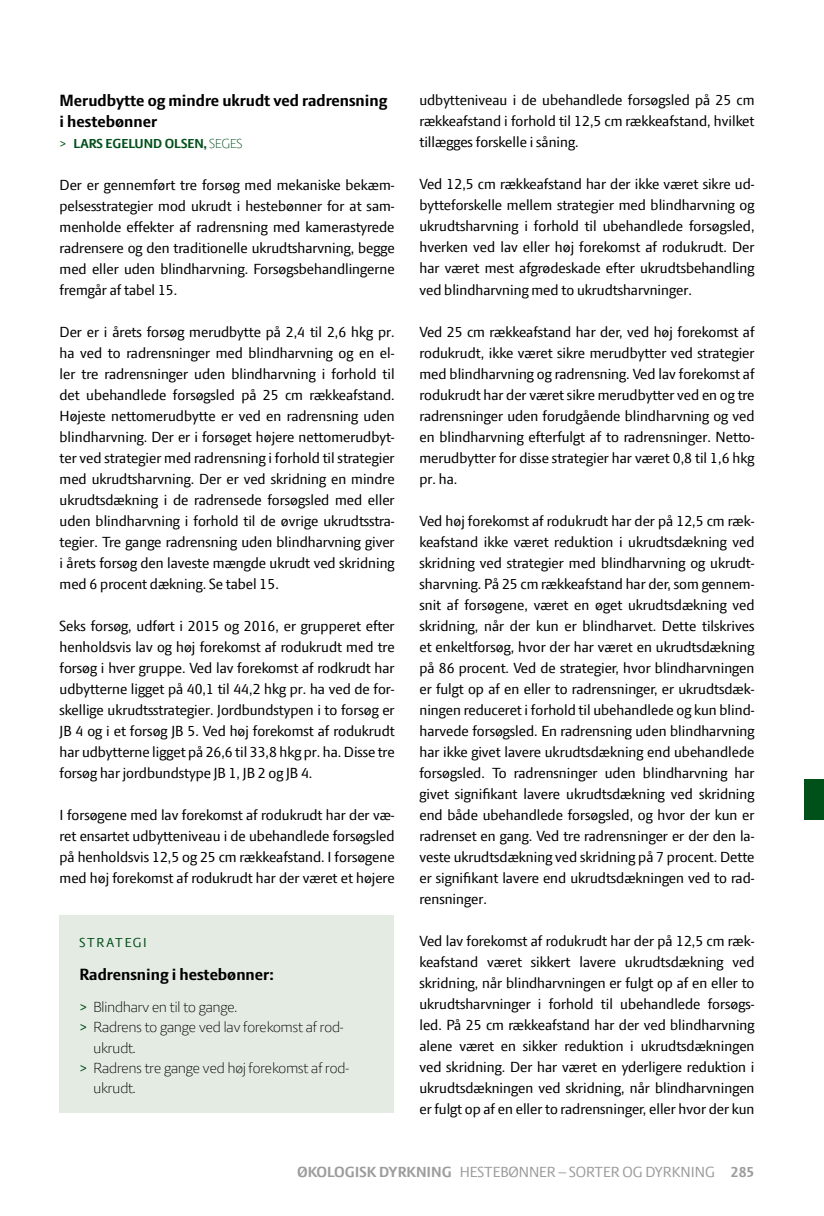
<style>
.page{position:relative;width:824px;height:1216px;background:#fff}
.page>*{position:absolute;margin:0;border:0;box-sizing:border-box;transform-origin:0 0}
.t1{font:700 17.5px/21px "LF Press Sans";color:#000}
.t2{font:15.75px/21px "LF Press Sans";color:#000;text-align:justify}
.t3{font:300 15.75px "LF Press Sans";color:#000}
.t4{font:15.75px "LF Press Sans";color:#9c9c9d}
.t5{font:700 14px "LF Press Sans";color:#005019}
.t6{font:14px "LF Press Sans";color:#005019}
.s1{font-weight:400}
.s2{font-weight:300}
.s3{font-weight:400;color:#005019}
.s4{font-weight:700}
</style>
<div class="page">
<div style="left:804px;top:778px;width:19px;height:41px;background:#005019"></div>
<div style="left:60px;top:915px;width:334px;height:197px;background:#e3ebe2"></div>
<p class="t1" style="left:60px;top:89px;width:329px">Merudbytte og mindre ukrudt ved radrensning i hestebønner</p>
<p class="t5" style="left:60px;top:136px;width:184px"><span class="s1">&gt;</span> LARS EGELUND OLSEN, <span class="s2">SEGES</span></p>
<p class="t2" style="left:60px;top:174px;width:336px">Der er gennemført tre forsøg med mekaniske bekæm&shy;pelsesstrategier mod ukrudt i hestebønner for at sam&shy;menholde effekter af radrensning med kamerastyrede radrensere og den traditionelle ukrudtsharvning, begge med eller uden blindharvning. Forsøgsbehandlingerne fremgår af tabel 15.</p>
<p class="t2" style="left:60px;top:321px;width:336px">Der er i årets forsøg merudbytte på 2,4 til 2,6 hkg pr. ha ved to radrensninger med blindharvning og en el&shy;ler tre radrensninger uden blindharvning i forhold til det ubehandlede forsøgsled på 25 cm rækkeafstand.<br>Højeste nettomerudbytte er ved en radrensning uden blindharvning. Der er i forsøget højere nettomerudbyt&shy;ter ved strategier med radrensning i forhold til strategier med ukrudtsharvning. Der er ved skridning en mindre ukrudtsdækning i de radrensede forsøgsled med eller uden blindharvning i forhold til de øvrige ukrudtsstra&shy;tegier. Tre gange radrensning uden blindharvning giver i årets forsøg den laveste mængde ukrudt ved skridning med 6 procent dækning. Se tabel 15.</p>
<p class="t2" style="left:60px;top:615px;width:336px">Seks forsøg, udført i 2015 og 2016, er grupperet efter henholdsvis lav og høj forekomst af rodukrudt med tre forsøg i hver gruppe. Ved lav forekomst af rodkrudt har udbytterne ligget på 40,1 til 44,2 hkg pr. ha ved de for&shy;skellige ukrudtsstrategier. Jordbundstypen i to forsøg er JB 4 og i et forsøg JB 5. Ved høj forekomst af rodukrudt har udbytterne ligget på 26,6 til 33,8 hkg pr. ha. Disse tre forsøg har jordbundstype JB 1, JB 2 og JB 4.</p>
<p class="t2" style="left:60px;top:804px;width:336px">I forsøgene med lav forekomst af rodukrudt har der væ&shy;ret ensartet udbytteniveau i de ubehandlede forsøgsled på henholdsvis 12,5 og 25 cm rækkeafstand. I forsøgene med høj forekomst af rodukrudt har der været et højere</p>
<p class="t6" style="left:79px;top:934px;width:18px">STRATEGI</p>
<p class="t1" style="left:79px;top:963px;width:196px">Radrensning i hestebønner:</p>
<p class="t3" style="left:79px;top:998px;width:159px"><span class="s3">&gt;</span> Blindharv en til to gange.</p>
<p class="t3" style="left:79px;top:1018px;width:265px"><span class="s3">&gt;</span> Radrens to gange ved lav forekomst af rod-</p>
<p class="t3" style="left:93px;top:1038px;width:43px">ukrudt.</p>
<p class="t3" style="left:79px;top:1058px;width:270px"><span class="s3">&gt;</span> Radrens tre gange ved høj forekomst af rod-</p>
<p class="t3" style="left:93px;top:1078px;width:43px">ukrudt.</p>
<p class="t2" style="left:419px;top:90px;width:336px">udbytteniveau i de ubehandlede forsøgsled på 25 cm rækkeafstand i forhold til 12,5 cm rækkeafstand, hvilket tillægges forskelle i såning.</p>
<p class="t2" style="left:419px;top:174px;width:336px">Ved 12,5 cm rækkeafstand har der ikke været sikre ud&shy;bytteforskelle mellem strategier med blindharvning og ukrudtsharvning i forhold til ubehandlede forsøgsled, hverken ved lav eller høj forekomst af rodukrudt. Der har været mest afgrødeskade efter ukrudtsbehandling ved blindharvning med to ukrudtsharvninger.</p>
<p class="t2" style="left:419px;top:320px;width:336px">Ved 25 cm rækkeafstand har der, ved høj forekomst af rodukrudt, ikke været sikre merudbytter ved strategier med blindharvning og radrensning. Ved lav forekomst af rodukrudt har der været sikre merudbytter ved en og tre radrensninger uden forudgående blindharvning og ved en blindharvning efterfulgt af to radrensninger. N etto&shy;merudbytter for disse strategier har været 0,8 til 1,6 hkg pr. ha.</p>
<p class="t2" style="left:419px;top:509px;width:336px">Ved høj forekomst af rodukrudt har der på 12,5 cm ræk&shy;keafstand ikke været reduktion i ukrudtsdækning ved skridning ved strategier med blindharvning og ukrudt&shy;sharvning. På 25 cm rækkeafstand har der, som gennem&shy;snit af forsøgene, været en øget ukrudtsdækning ved skridning, når der kun er blindharvet. Dette tilskrives et enkeltforsøg, hvor der har været en ukrudtsdækning på 86 procent. Ved de strategier, hvor blindharvningen er fulgt op af en eller to radrensninger, er ukrudtsdæk&shy;ningen reduceret i forhold til ubehandlede og kun blind&shy;harvede forsøgsled. En radrensning uden blindharvning har ikke givet lavere ukrudtsdækning end ubehandlede forsøgsled. To radrensninger uden blindharvning har givet signifikant lavere ukrudtsdækning ved skridning end både ubehandlede forsøgsled, og hvor der kun er radrenset en gang. Ved tre radrensninger er der den la&shy;veste ukrudtsdækning ved skridning på 7 procent. Dette er signifikant lavere end ukrudtsdækningen ved to rad&shy;rensninger.</p>
<p class="t2" style="left:419px;top:929px;width:336px">Ved lav forekomst af rodukrudt har der på 12,5 cm ræk&shy;keafstand været sikkert lavere ukrudtsdækning ved skridning, når blindharvningen er fulgt op af en eller to ukrudtsharvninger i forhold til ubehandlede forsøgs&shy;led. På 25 cm rækkeafstand har der ved blindharvning alene været en sikker reduktion i ukrudtsdækningen ved skridning. Der har været en yderligere reduktion i ukrudtsdækningen ved skridning, når blindharvningen er fulgt op af en eller to radrensninger, eller hvor der kun</p>
<p class="t4" style="left:297px;top:1162px;width:459px"><span class="s4">ØKOLOGISK DYRKNING</span> Hestebønner – sorter og dyrkning <span class="s4">285</span></p>
</div>
